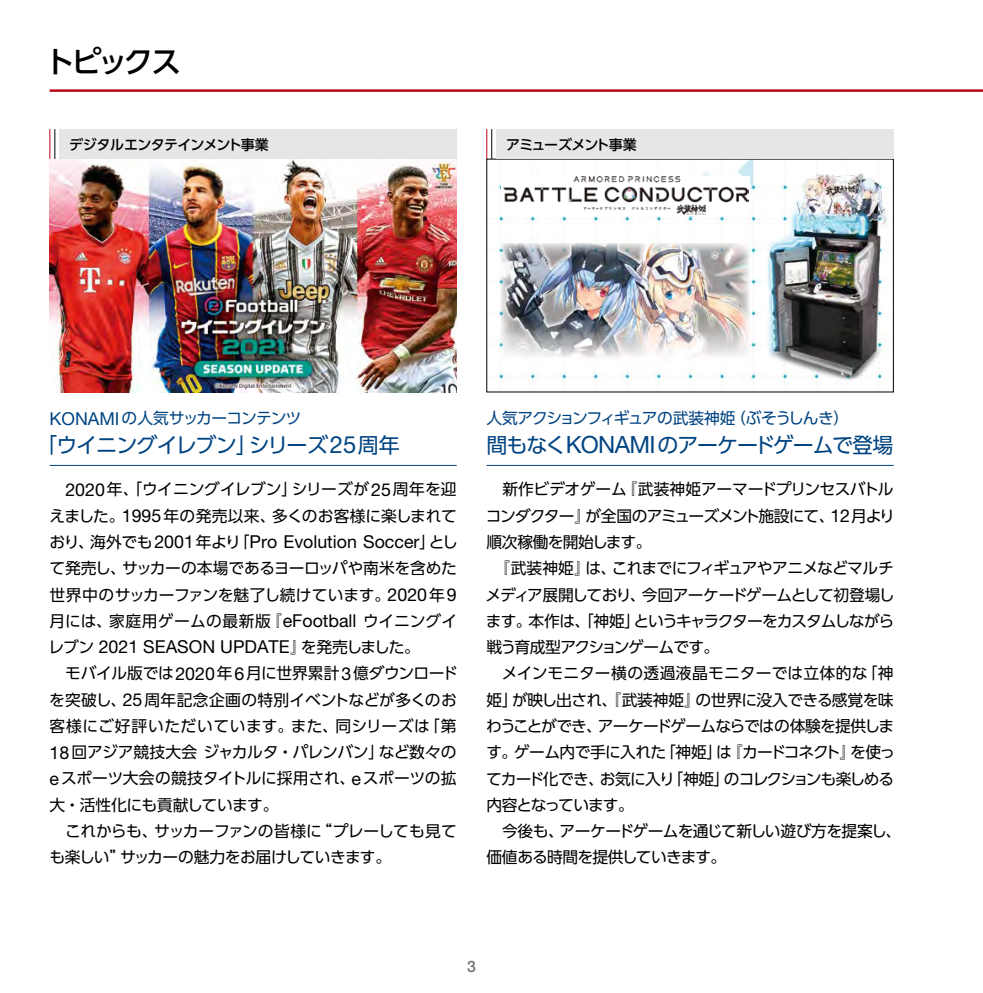
<style>
.page{position:relative;width:983px;height:993px;background:#fff}
.page>*{position:absolute;margin:0;border:0;box-sizing:border-box;transform-origin:0 0}
.t1{font:500 29.75px "UD Shin Go Pro";letter-spacing:-.105em;color:#000}
.t2{font:21px "UD Shin Go Pro";letter-spacing:-.05em;color:#004482}
.t3{font:17.85px "Helvetica Neue LT Std";color:#000}
.t4{font:15.75px/26.2px "UD Shin Go Pro";letter-spacing:-.03em;color:#000}
.t5{font:15.75px/26.2px "UD Shin Go Pro";letter-spacing:-.01em;color:#000;text-align:right}
.t6{font:15.75px "UD Shin Go Pro";letter-spacing:-.08em;color:#004482}
.t7{font:15.75px "UD Shin Go Pro";letter-spacing:-.06em;color:#004482}
.t8{font:500 15.75px "Helvetica Neue LT Std";color:#727171}
.t9{font:500 14px "UD Shin Go Pro";letter-spacing:-.055em;color:#000}
.s1{font-family:"Helvetica Neue LT Std";font-size:17.85px}
.s2{font-family:"Helvetica Neue LT Std";font-size:23.8px}
.s3{font-family:"UD Shin Go Pro";font-size:15.75px}
</style>
<div class="page">
<img style="left:50px;top:159px;width:406px;height:233px">
<img style="left:498px;top:161px;width:391px;height:225px">
<img style="left:503px;top:176px;width:244px;height:40px">
<img style="left:501px;top:243px;width:248px;height:124px">
<img style="left:760px;top:168px;width:128px;height:214px">
<hr style="left:50px;top:129px;width:1px;height:30px;background:#b60014">
<hr style="left:55px;top:129px;width:1px;height:30px;background:#000">
<hr style="left:486px;top:129px;width:1px;height:30px;background:#b60014">
<hr style="left:491px;top:129px;width:1px;height:30px;background:#000">
<hr style="left:50px;top:465px;width:406px;height:1px;background:#004482">
<div style="left:60px;top:129px;width:396px;height:30px;background:#e6e6e6"></div>
<div style="left:496px;top:129px;width:397px;height:30px;background:#e6e6e6"></div>
<hr style="left:486px;top:465px;width:407px;height:1px;background:#004482">
<hr style="left:50px;top:89px;width:932px;height:3px;background:#b60014">
<h1 class="t1" style="left:45px;top:38px;width:138px">トピックス</h1>
<p class="t9" style="left:69px;top:133px;width:201px">デジタルエンタテインメント事業</p>
<p class="t9" style="left:506px;top:133px;width:132px">アミューズメント事業</p>
<p class="t7" style="left:50px;top:405px;width:253px"><span class="s1">KONAMI</span>の人気サッカーコンテンツ</p>
<h2 class="t2" style="left:36px;top:427px;width:365px">「ウイニングイレブン」シリーズ<span class="s2">25</span>周年</h2>
<p class="t5" style="left:49px;top:475px;width:409px"><span class="s1">2020</span>年、「ウイニングイレブン」シリーズが<span class="s1">25</span>周年を迎えました。<span class="s1">1995</span>年の発売以来、多くのお客様に楽しまれて</p>
<p class="t3" style="left:49px;top:531px;width:409px"><span class="s3">おり、海外でも</span>2001<span class="s3">年より「</span>Pro Evolution Soccer<span class="s3">」とし</span></p>
<p class="t4" style="left:49px;top:554px;width:409px;text-align:justify">て発売し、サッカーの本場であるヨーロッパや南米を含めた世界中のサッカーファンを魅了し続けています。<span class="s1">2020</span>年<span class="s1">9</span>月には、家庭用ゲームの最新版『<span class="s1">eFootball</span> ウイニングイ</p>
<p class="t3" style="left:49px;top:636px;width:373px"><span class="s3">レブン</span> 2021 SEASON UPDATE<span class="s3">』を発売しました。</span></p>
<p class="t4" style="left:49px;top:659px;width:410px">　モバイル版では<span class="s1">2020</span>年<span class="s1">6</span>月に世界累計<span class="s1">3</span>億ダウンロードを突破し、<span class="s1">25</span>周年記念企画の特別イベントなどが多くのお客様にご好評いただいています。また、同シリーズは「第<br><span class="s1">18</span>回アジア競技大会ジャカルタ・パレンバン」など数々の<span class="s1">e</span>スポーツ大会の競技タイトルに採用され、<span class="s1">e</span>スポーツの拡大・活性化にも貢献しています。<br>　これからも、サッカーファンの皆様に“プレーしても見ても楽しい”サッカーの魅力をお届けしていきます。</p>
<p class="t6" style="left:486px;top:405px;width:364px">人気アクションフィギュアの武装神姫（ぶそうしんき）</p>
<h2 class="t2" style="left:486px;top:427px;width:408px">間もなく<span class="s2">KONAMI</span>のアーケードゲームで登場</h2>
<p class="t4" style="left:485px;top:475px;width:417px">　新作ビデオゲーム『武装神姫アーマードプリンセスバトルコンダクター』が全国のアミューズメント施設にて、<span class="s1">12</span>月より順次稼働を開始します。<br>　『武装神姫』は、これまでにフィギュアやアニメなどマルチメディア展開しており、今回アーケードゲームとして初登場します。本作は、「神姫」というキャラクターをカスタムしながら戦う育成型アクションゲームです。<br>　メインモニター横の透過液晶モニターでは立体的な「神姫」が映し出され、『武装神姫』の世界に没入できる感覚を味わうことができ、アーケードゲームならではの体験を提供します。ゲーム内で手に入れた「神姫」は『カードコネクト』を使ってカード化でき、お気に入り「神姫」のコレクションも楽しめる内容となっています。<br>　今後も、アーケードゲームを通じて新しい遊び方を提案し、価値ある時間を提供していきます。</p>
<p class="t8" style="left:467px;top:956px;width:10px">3</p>
</div>
